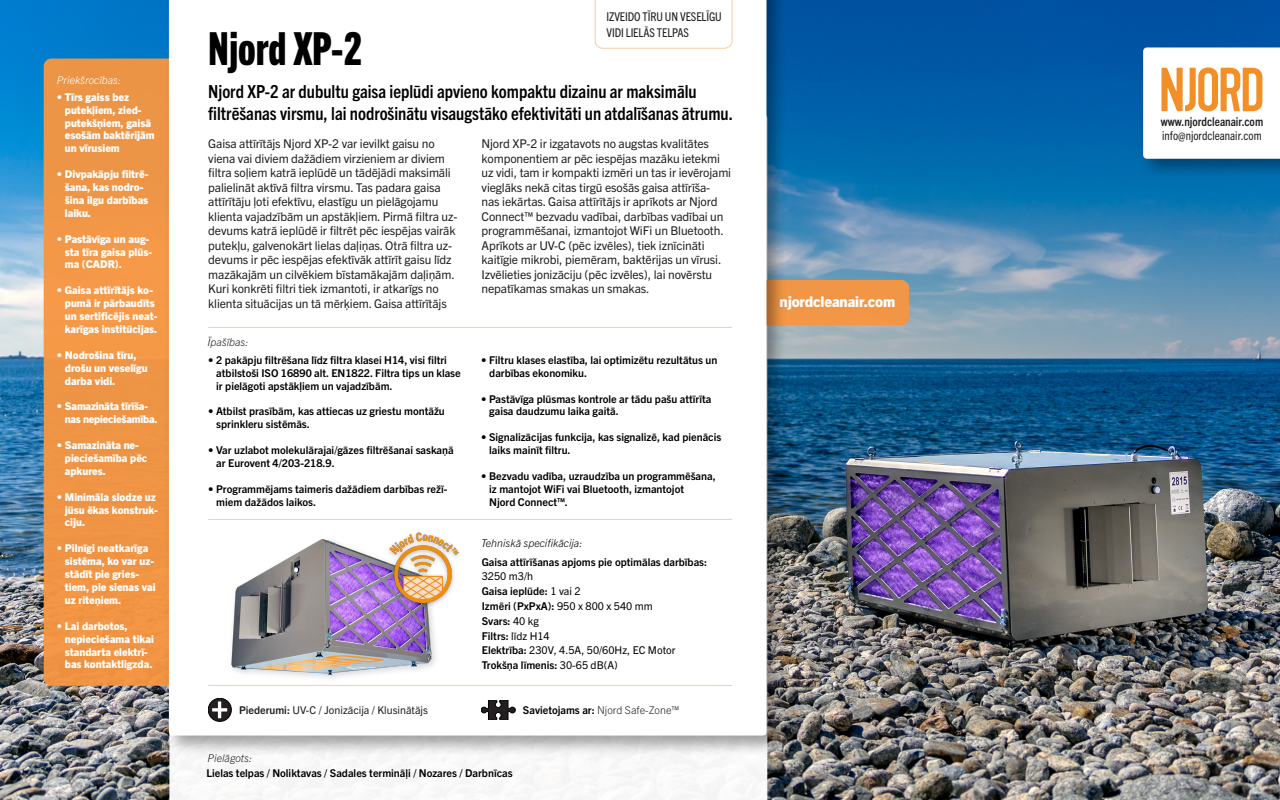
<style>
.page{position:relative;width:1280px;height:800px;background:#fff}
.page>*{position:absolute;margin:0;border:0;box-sizing:border-box;transform-origin:0 0}
.t1{font:45.7px "Trade Gothic Next LT Pro Hv Cm";color:#000}
.t2{font:700 condensed 18px/21.6px "Trade Gothic Next LT Pro";color:#000}
.t3{font:800 14.8px "Trade Gothic Next LT Pro";letter-spacing:-.01em;color:#fff}
.t4{font:12.1px/14.5px "Trade Gothic Next LT Pro";letter-spacing:-.01em;color:#231f20}
.t5{font:condensed 12.1px/13.4px "Trade Gothic Next LT Pro";letter-spacing:-.01em;color:#231f20}
.t6{font:700 10.8px/14.8px "Trade Gothic Next LT Pro";color:#000}
.t7{font:800 10.8px "Trade Gothic Next LT Pro";color:#fff}
.t8{font:800 10.8px "Trade Gothic Next LT Pro";letter-spacing:-.02em;color:#fff}
.t9{font:10.8px "Trade Gothic Next LT Pro";color:#000}
.t10{font:300 10.8px "Trade Gothic Next LT Pro";color:#231f20}
.t11{font:italic 300 10.8px "Trade Gothic Next LT Pro";color:#000}
.t12{font:italic 300 10.8px "Trade Gothic Next LT Pro";color:#231f20}
.t13{font:italic 300 10.8px "Trade Gothic Next LT Pro";color:#fff}
.t14{font:10.7px "Trade Gothic Next LT Pro";color:#231f20}
.s1{font-weight:400}
.s2{font-weight:700}
.s3{font-weight:700;color:#000}
</style>
<div class="page">
<img style="left:0;top:0;width:1280px;height:800px">
<svg style="left:169px;top:756px;width:598px;height:44px"></svg>
<div style="left:702px;top:280px;width:207px;height:45px;background:#f79641;border-radius:8px"></div>
<div style="left:44px;top:59px;width:137px;height:627px;background:#ef9546;border-radius:8px"></div>
<div style="left:1138px;top:43px;width:142px;height:137px;background:#000;opacity:.36"></div>
<svg style="left:1143px;top:47px;width:137px;height:112px"></svg>
<div style="left:164px;top:0;width:623px;height:756px;background:#000;opacity:.36"></div>
<svg style="left:169px;top:0;width:598px;height:736px"></svg>
<svg style="left:595px;top:0;width:137px;height:49px"></svg>
<hr style="left:208px;top:519px;width:524px;height:1px;background:#f79641">
<hr style="left:208px;top:685px;width:524px;height:1px;background:#f79641">
<svg style="left:481px;top:700px;width:34px;height:20px"></svg>
<svg style="left:208px;top:698px;width:23px;height:23px"></svg>
<div style="left:208px;top:698px;width:23px;height:23px;border:1px solid #000001;border-radius:50%"></div>
<svg style="left:212px;top:701px;width:15px;height:17px"></svg>
<img style="left:204px;top:522px;width:254px;height:171px">
<hr style="left:208px;top:327px;width:524px;height:1px;background:#f79641">
<img style="left:382px;top:532px;width:84px;height:75px">
<p class="t13" style="left:57px;top:73px;width:66px">Priekšrocības:</p>
<p class="t7" style="left:57px;top:89px;width:74px">• Tīrs gaiss bez</p>
<p class="t7" style="left:65px;top:102px;width:78px">putekļiem, zied-</p>
<p class="t7" style="left:65px;top:115px;width:88px">putekšņiem, gaisā</p>
<p class="t7" style="left:65px;top:128px;width:91px">esošām baktērijām</p>
<p class="t7" style="left:65px;top:141px;width:56px">un vīrusiem</p>
<p class="t7" style="left:57px;top:167px;width:93px">• Divpakāpju filtrē-</p>
<p class="t7" style="left:65px;top:180px;width:80px">šana, kas nodro-</p>
<p class="t7" style="left:65px;top:193px;width:85px">šina ilgu darbības</p>
<p class="t7" style="left:65px;top:205px;width:28px">laiku.</p>
<p class="t7" style="left:57px;top:231px;width:94px">• Pastāvīga un aug-</p>
<p class="t7" style="left:65px;top:244px;width:89px">sta tīra gaisa plūs-</p>
<p class="t7" style="left:65px;top:257px;width:59px">ma (CADR).</p>
<p class="t7" style="left:57px;top:283px;width:98px">• Gaisa attīrītājs ko-</p>
<p class="t7" style="left:65px;top:296px;width:92px">pumā ir pārbaudīts</p>
<p class="t7" style="left:65px;top:309px;width:94px">un sertificējis neat-</p>
<p class="t7" style="left:65px;top:322px;width:94px">karīgas institūcijas.</p>
<p class="t7" style="left:57px;top:347px;width:81px">• Nodrošina tīru,</p>
<p class="t7" style="left:65px;top:360px;width:84px">drošu un veselīgu</p>
<p class="t7" style="left:65px;top:373px;width:52px">darba vidi.</p>
<p class="t8" style="left:57px;top:399px;width:93px">• Samazināta tīrīša-</p>
<p class="t8" style="left:65px;top:412px;width:94px">nas nepieciešamība.</p>
<p class="t7" style="left:57px;top:438px;width:84px">• Samazināta ne-</p>
<p class="t7" style="left:65px;top:451px;width:84px">pieciešamība pēc</p>
<p class="t7" style="left:65px;top:463px;width:43px">apkures.</p>
<p class="t7" style="left:57px;top:489px;width:101px">• Minimāla slodze uz</p>
<p class="t7" style="left:65px;top:502px;width:94px">jūsu ēkas konstruk-</p>
<p class="t7" style="left:65px;top:515px;width:22px">ciju.</p>
<p class="t7" style="left:57px;top:541px;width:93px">• Pilnīgi neatkarīga</p>
<p class="t7" style="left:65px;top:554px;width:91px">sistēma, ko var uz-</p>
<p class="t7" style="left:65px;top:567px;width:76px">stādīt pie gries-</p>
<p class="t7" style="left:65px;top:580px;width:92px">tiem, pie sienas vai</p>
<p class="t7" style="left:65px;top:592px;width:58px">uz riteņiem.</p>
<p class="t7" style="left:57px;top:618px;width:72px">• Lai darbotos,</p>
<p class="t7" style="left:65px;top:631px;width:91px">nepieciešama tikai</p>
<p class="t7" style="left:65px;top:644px;width:85px">standarta elektrī-</p>
<p class="t7" style="left:65px;top:657px;width:89px">bas kontaktligzda.</p>
<p class="t1" style="left:208px;top:18px;width:156px">Njord XP-2</p>
<p class="t5" style="left:607px;top:8px;width:117px;line-height:16.1px">IZVEIDO TĪRU UN VESELĪGU<br>VIDI LIELĀS TELPAS</p>
<p class="t2" style="left:208px;top:80px;width:526px">Njord XP-2 ar dubultu gaisa ieplūdi apvieno kompaktu dizainu ar maksimālu filtrēšanas virsmu, lai nodrošinātu visaugstāko efektivitāti un atdalīšanas ātrumu.</p>
<p class="t4" style="left:208px;top:136px;width:251px">Gaisa attīrītājs Njord XP-2 var ievilkt gaisu no viena vai diviem dažādiem virzieniem ar diviem filtra soļiem katrā ieplūdē un tādējādi maksimāli palielināt aktīvā filtra virsmu. Tas padara gaisa attīrītāju ļoti efektīvu, elastīgu un pielāgojamu klienta vajadzībām un apstākļiem. Pirmā filtra uz&shy;devums katrā ieplūdē ir filtrēt pēc iespējas vairāk putekļu, galvenokārt lielas daļiņas. Otrā filtra uz&shy;devums ir pēc iespējas efektīvāk attīrīt gaisu līdz mazākajām un cilvēkiem bīstamākajām daļiņām.<br>Kuri konkrēti filtri tiek izmantoti, ir atkarīgs no klienta situācijas un tā mērķiem. Gaisa attīrītājs</p>
<p class="t4" style="left:482px;top:136px;width:251px">Njord XP-2 ir izgatavots no augstas kvalitātes komponentiem ar pēc iespējas mazāku ietekmi uz vidi, tam ir kompakti izmēri un tas ir ievērojami vieglāks nekā citas tirgū esošās gaisa attīrīša&shy;nas iekārtas. Gaisa attīrītājs ir aprīkots ar Njord Connect™ bezvadu vadībai, darbības vadībai un programmēšanai, izmantojot WiFi un Bluetooth.<br>Aprīkots ar UV-C (pēc izvēles), tiek iznīcināti kaitīgie mikrobi, piemēram, baktērijas un vīrusi.<br>Izvēlieties jonizāciju (pēc izvēles), lai novērstu nepatīkamas smakas un smakas.</p>
<p class="t12" style="left:208px;top:335px;width:42px">Īpašības:</p>
<p class="t6" style="left:208px;top:352px;width:240px">• 2 pakāpju filtrēšana līdz filtra klasei H14, visi filtri</p>
<p class="t6" style="left:216px;top:365px;width:246px">atbilstoši ISO 16890 alt. EN1822. Filtra tips un klase</p>
<p class="t6" style="left:216px;top:378px;width:178px">ir pielāgoti apstākļiem un vajadzībām.</p>
<p class="t6" style="left:208px;top:403px;width:238px">• Atbilst prasībām, kas attiecas uz griestu montāžu</p>
<p class="t6" style="left:216px;top:416px;width:95px">sprinkleru sistēmās.</p>
<p class="t6" style="left:208px;top:442px;width:247px">• Var uzlabot molekulārajai/gāzes filtrēšanai saskaņā</p>
<p class="t6" style="left:216px;top:455px;width:120px">ar Eurovent 4/203-218.9.</p>
<p class="t6" style="left:208px;top:481px;width:241px">• Programmējams taimeris dažādiem darbības režī-</p>
<p class="t6" style="left:216px;top:494px;width:101px">miem dažādos laikos.</p>
<p class="t6" style="left:481px;top:352px;width:238px">• Filtru klases elastība, lai optimizētu rezultātus un</p>
<p class="t6" style="left:489px;top:365px;width:99px">darbības ekonomiku.</p>
<p class="t6" style="left:481px;top:390px;width:232px">• Pastāvīga plūsmas kontrole ar tādu pašu attīrīta</p>
<p class="t6" style="left:489px;top:403px;width:131px">gaisa daudzumu laika gaitā.</p>
<p class="t6" style="left:481px;top:429px;width:242px">• Signalizācijas funkcija, kas signalizē, kad pienācis</p>
<p class="t6" style="left:489px;top:442px;width:83px">laiks mainīt filtru.</p>
<p class="t6" style="left:481px;top:468px;width:236px">• Bezvadu vadība, uzraudzība un programmēšana,</p>
<p class="t6" style="left:489px;top:481px;width:196px">iz mantojot WiFi vai Bluetooth, izmantojot</p>
<p class="t6" style="left:489px;top:494px;width:80px">Njord Connect™.</p>
<p class="t11" style="left:481px;top:536px;width:103px">Tehniskā specifikācija:</p>
<p class="t6" style="left:482px;top:554px;width:227px">Gaisa attīrīšanas apjoms pie optimālas darbības:<br><span class="s1">3250 m3/h</span></p>
<p class="t6" style="left:482px;top:583px;width:100px">Gaisa ieplūde: <span class="s1">1 vai 2</span></p>
<p class="t6" style="left:482px;top:598px;width:173px">Izmēri (PxPxA): <span class="s1">950 x 800 x 540 mm</span></p>
<p class="t6" style="left:482px;top:613px;width:59px">Svars: <span class="s1">40 kg</span></p>
<p class="t6" style="left:482px;top:628px;width:70px">Filtrs: <span class="s1">līdz H14</span></p>
<p class="t9" style="left:482px;top:643px;width:195px"><span class="s2">Elektrība:</span> 230V, 4.5A, 50/60Hz, EC Motor</p>
<p class="t6" style="left:482px;top:657px;width:137px">Trokšņa līmenis: <span class="s1">30-65 dB(A)</span></p>
<p class="t14" style="left:239px;top:703px;width:190px"><span class="s2">Piederumi:</span> UV-C / Jonizācija / Klusinātājs</p>
<p class="t10" style="left:523px;top:703px;width:158px"><span class="s3">Savietojams ar:</span> Njord Safe-Zone™</p>
<p class="t12" style="left:208px;top:751px;width:46px">Pielāgots:</p>
<p class="t6" style="left:206px;top:765px;width:308px">Lielas telpas / Noliktavas / Sadales termināļi / Nozares / Darbnīcas</p>
<p class="t3" style="left:780px;top:292px;width:117px">njordcleanair.com</p>
<p class="t5" style="left:1161px;top:114px;width:104px"><span class="s2">www.njordcleanair.com </span>info@njordcleanair.com</p>
</div>
